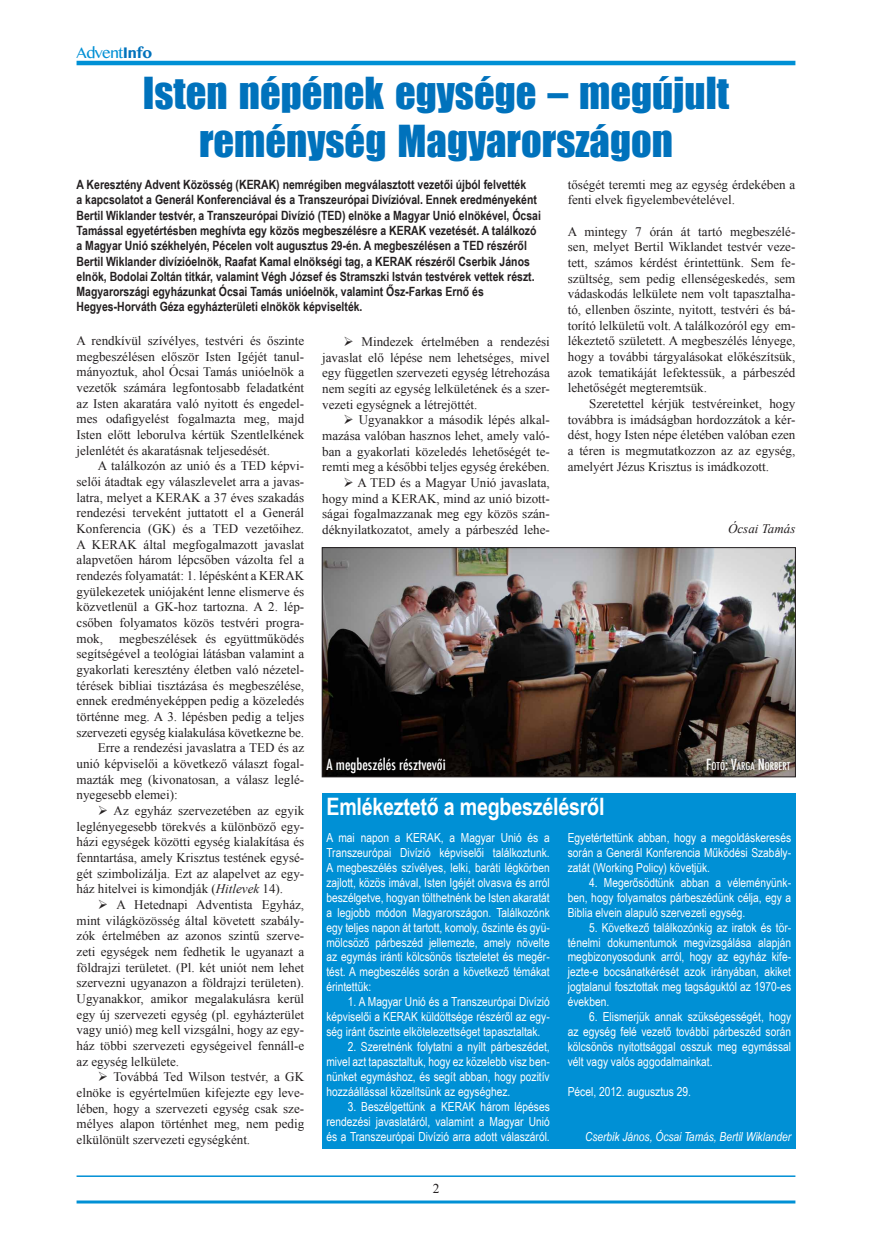
<style>
.page{position:relative;width:872px;height:1242px;background:#fff}
.page>*{position:absolute;margin:0;border:0;box-sizing:border-box;transform-origin:0 0}
.t1{font:40.5px/48.6px "Impact";color:#0072bc;text-align:center}
.t2{font:700 24px "Arial Narrow";letter-spacing:-.01em;color:#fff}
.t3{font:500 condensed 15px "Futura";color:#fff}
.t4{font:15px "Bangla MN";letter-spacing:-.03em;color:#0090d5}
.t5{font:13.5px "Times New Roman";color:#231f20}
.t6{font:13.05px/15.6px "Times New Roman";color:#231f20;text-align:justify}
.t7{font:italic 13.05px "Times New Roman";color:#231f20}
.t8{font:700 12.75px/15.3px "Arial Narrow";color:#231f20}
.t9{font:12.45px/15px "Arial Narrow";color:#fff;text-align:justify}
.t10{font:italic 12.45px "Arial Narrow";color:#fff}
.t11{font:500 condensed 10.5px "Futura";color:#fff}
.s1{font-weight:700;color:#0072bc}
.s2{font-style:italic}
.s3{font-size:15px}
</style>
<div class="page">
<hr style="left:77px;top:61px;width:718px;height:4px;background:#0090d5">
<hr style="left:77px;top:1175px;width:718px;height:2px;background:#0090d5">
<hr style="left:77px;top:1200px;width:718px;height:3px;background:#0090d5">
<div style="left:322px;top:793px;width:473px;height:355px;background:#0090d5"></div>
<img style="left:324px;top:549px;width:469px;height:226px">
<div style="left:322px;top:547px;width:473px;height:230px;border:1px solid #231f20"></div>
<p class="t4" style="left:77px;top:43px;width:77px">Advent<span class="s1">Info</span></p>
<h1 class="t1" style="left:143px;top:67px;width:588px">Isten népének egysége – megújult reménység Magyarországon</h1>
<p class="t8" style="left:77px;top:176px;width:466px">A Keresztény Advent Közösség (KERAK) nemrégiben megválasztott vezetői újból felvették<br>a kapcsolatot a Generál Konferenciával és a Transzeurópai Divízióval. Ennek eredményeként Bertil Wiklander testvér, a Transzeurópai Divízió (TED) elnöke a Magyar Unió elnökével, Ócsai Tamással egyetértésben meghívta egy közös megbeszélésre a KERAK vezetését. A találkozó a Magyar Unió székhelyén, Pécelen volt augusztus 29-én. A megbeszélésen a TED részéről Bertil Wiklander divízióelnök, Raafat Kamal elnökségi tag, a KERAK részéről Cserbik János elnök, Bodolai Zoltán titkár, valamint Végh József és Stramszki István testvérek vettek részt.<br>Magyarországi egyházunkat Ócsai Tamás unióelnök, valamint Ősz-Farkas Ernő és Hegyes-Horváth Géza egyházterületi elnökök képviselték.</p>
<p class="t6" style="left:568px;top:176px;width:229px">tőségét teremti meg az egység érdekében a fenti elvek figyelembevételével.</p>
<p class="t6" style="left:568px;top:223px;width:229px">A mintegy 7 órán át tartó megbeszélé&shy;sen, melyet Bertil Wiklandet testvér veze&shy;tett, számos kérdést érintettünk. Sem fe&shy;szültség, sem pedig ellenségeskedés, sem vádaskodás lelkülete nem volt tapasztalha&shy;tó, ellenben őszinte, nyitott, testvéri és bá&shy;torító lelkületű volt. A találkozóról egy em&shy;lékeztető született. A megbeszélés lényege, hogy a további tárgyalásokat előkészítsük, azok tematikáját lefektessük, a párbeszéd lehetőségét megteremtsük.</p>
<p class="t6" style="left:568px;top:396px;width:229px;text-indent:21px">Szeretettel kérjük testvéreinket, hogy továbbra is imádságban hordozzátok a kér&shy;dést, hogy Isten népe életében valóban ezen a téren is megmutatkozzon az az egység, amelyért Jézus Krisztus is imádkozott.</p>
<p class="t6" style="left:77px;top:333px;width:229px">A rendkívül szívélyes, testvéri és őszinte megbeszélésen először Isten Igéjét tanul&shy;mányoztuk, ahol Ócsai Tamás unióelnök a vezetők számára legfontosabb feladatként az Isten akaratára való nyitott és engedel&shy;mes odafigyelést fogalmazta meg, majd Isten előtt leborulva kértük Szentlelkének jelenlétét és akaratásnak teljesedését.</p>
<p class="t6" style="left:98px;top:458px;width:208px">A találkozón az unió és a TED képvi-</p>
<p class="t6" style="left:77px;top:474px;width:229px">selői átadtak egy válaszlevelet arra a javas-</p>
<p class="t6" style="left:77px;top:489px;width:229px">latra, melyet a KERAK a 37 éves szakadás</p>
<p class="t6" style="left:77px;top:505px;width:229px">rendezési terveként juttatott el a Generál</p>
<p class="t6" style="left:77px;top:521px;width:229px">Konferencia (GK) és a TED vezetőihez.</p>
<p class="t6" style="left:77px;top:536px;width:229px">A KERAK által megfogalmazott javaslat</p>
<p class="t6" style="left:77px;top:552px;width:229px">alapvetően három lépcsőben vázolta fel a</p>
<p class="t6" style="left:77px;top:567px;width:229px">rendezés folyamatát: 1. lépésként a KERAK</p>
<p class="t6" style="left:77px;top:583px;width:229px">gyülekezetek uniójaként lenne elismerve és</p>
<p class="t6" style="left:77px;top:599px;width:229px">közvetlenül a GK-hoz tartozna. A 2. lép-</p>
<p class="t6" style="left:77px;top:614px;width:229px">csőben folyamatos közös testvéri progra-</p>
<p class="t6" style="left:77px;top:630px;width:229px">mok, megbeszélések és együttműködés</p>
<p class="t6" style="left:77px;top:646px;width:229px">segítségével a teológiai látásban valamint a</p>
<p class="t6" style="left:77px;top:661px;width:229px">gyakorlati keresztény életben való nézetel-</p>
<p class="t6" style="left:77px;top:677px;width:229px">térések bibliai tisztázása és megbeszélése,</p>
<p class="t6" style="left:77px;top:693px;width:229px">ennek eredményeképpen pedig a közeledés</p>
<p class="t6" style="left:77px;top:708px;width:229px">történne meg. A 3. lépésben pedig a teljes</p>
<p class="t6" style="left:77px;top:724px;width:229px">szervezeti egység kialakulása következne be.</p>
<p class="t6" style="left:98px;top:740px;width:208px">Erre a rendezési javaslatra a TED és az</p>
<p class="t6" style="left:77px;top:755px;width:229px">unió képviselői a következő választ fogal-</p>
<p class="t6" style="left:77px;top:771px;width:229px">mazták meg (kivonatosan, a válasz leglé-</p>
<p class="t6" style="left:77px;top:787px;width:103px">nyegesebb elemei):</p>
<p class="t6" style="left:77px;top:802px;width:229px;text-indent:21px">➢ Az egyház szervezetében az egyik leglényegesebb törekvés a különböző egy&shy;házi egységek közötti egység kialakítása és fenntartása, amely Krisztus testének egysé&shy;gét szimbolizálja. Ezt az alapelvet az egy&shy;ház hitelvei is kimondják (<span class="s2">Hitlevek</span> 14).</p>
<p class="t6" style="left:77px;top:896px;width:229px;text-indent:21px">➢ A Hetednapi Adventista Egyház, mint világközösség által követett szabály&shy;zók értelmében az azonos szintű szerve&shy;zeti egységek nem fedhetik le ugyanazt a földrajzi területet. (Pl. két uniót nem lehet szervezni ugyanazon a földrajzi területen).<br>Ugyanakkor, amikor megalakulásra kerül egy új szervezeti egység (pl. egyházterület vagy unió) meg kell vizsgálni, hogy az egy&shy;ház többi szervezeti egységeivel fennáll-e az egység lelkülete.</p>
<p class="t6" style="left:77px;top:1069px;width:229px;text-indent:21px">➢ Továbbá Ted Wilson testvér, a GK elnöke is egyértelműen kifejezte egy leve&shy;lében, hogy a szervezeti egység csak sze&shy;mélyes alapon történhet meg, nem pedig elkülönült szervezeti egységként.</p>
<p class="t6" style="left:322px;top:334px;width:229px;text-indent:21px">➢ Mindezek értelmében a rendezési javaslat elő lépése nem lehetséges, mivel egy független szervezeti egység létrehozása nem segíti az egység lelkületének és a szer&shy;vezeti egységnek a létrejöttét.</p>
<p class="t6" style="left:322px;top:412px;width:229px;text-indent:21px">➢ Ugyanakkor a második lépés alkal&shy;mazása valóban hasznos lehet, amely való&shy;ban a gyakorlati közeledés lehetőségét te&shy;remti meg a későbbi teljes egység érekében.</p>
<p class="t6" style="left:322px;top:475px;width:229px;text-indent:21px">➢ A TED és a Magyar Unió javaslata, hogy mind a KERAK, mind az unió bizott&shy;ságai fogalmazzanak meg egy közös szán&shy;déknyilatkozatot, amely a párbeszéd lehe-</p>
<p class="t7" style="left:728px;top:520px;width:69px">Ócsai Tamás</p>
<p class="t3" style="left:327px;top:755px;width:120px">A megbeszélés résztvevői</p>
<p class="t11" style="left:706px;top:759px;width:86px"><span class="s3">F</span>OTÓ<span class="s3">: V</span>ARGA <span class="s3">N</span>ORBERT</p>
<h2 class="t2" style="left:326px;top:788px;width:279px">Emlékeztető a megbeszélésről</h2>
<p class="t9" style="left:568px;top:829px;width:225px">Egyetértettünk abban, hogy a megoldáskeresés során a Generál Konferencia Működési Szabály&shy;zatát (Working Policy) követjük.</p>
<p class="t9" style="left:568px;top:874px;width:225px;text-indent:21px">4. Megerősödtünk abban a véleményünk&shy;ben, hogy folyamatos párbeszédünk célja, egy a Biblia elvein alapuló szervezeti egység.</p>
<p class="t9" style="left:568px;top:919px;width:225px;text-indent:21px">5. Következő találkozónkig az iratok és tör&shy;ténelmi dokumentumok megvizsgálása alapján megbizonyosodunk arról, hogy az egyház kife&shy;jezte-e bocsánatkérését azok irányában, akiket jogtalanul fosztottak meg tagságuktól az 1970-es években.</p>
<p class="t9" style="left:568px;top:1009px;width:225px;text-indent:21px">6. Elismerjük annak szükségességét, hogy az egység felé vezető további párbeszéd során kölcsönös nyitottsággal osszuk meg egymással vélt vagy valós aggodalmainkat.</p>
<p class="t9" style="left:568px;top:1083px;width:125px">Pécel, 2012. augusztus 29.</p>
<p class="t10" style="left:585px;top:1127px;width:208px">Cserbik János, Ócsai Tamás, Bertil Wiklander</p>
<p class="t9" style="left:326px;top:829px;width:225px">A mai napon a KERAK, a Magyar Unió és a Transzeurópai Divízió képviselői találkoztunk.<br>A megbeszélés szívélyes, lelki, baráti légkörben zajlott, közös imával, Isten Igéjét olvasva és arról beszélgetve, hogyan tölthetnénk be Isten akaratát a legjobb módon Magyarországon. Találkozónk egy teljes napon át tartott, komoly, őszinte és gyü&shy;mölcsöző párbeszéd jellemezte, amely növelte az egymás iránti kölcsönös tiszteletet és megér&shy;tést. A megbeszélés során a következő témákat érintettük:</p>
<p class="t9" style="left:326px;top:994px;width:225px;text-indent:21px">1. A Magyar Unió és a Transzeurópai Divízió képviselői a KERAK küldöttsége részéről az egy&shy;ség iránt őszinte elkötelezettséget tapasztaltak.</p>
<p class="t9" style="left:326px;top:1038px;width:225px;text-indent:21px">2. Szeretnénk folytatni a nyílt párbeszédet, mivel azt tapasztaltuk, hogy ez közelebb visz ben&shy;nünket egymáshoz, és segít abban, hogy pozitív hozzáállással közelítsünk az egységhez.</p>
<p class="t9" style="left:326px;top:1098px;width:225px;text-indent:21px">3. Beszélgettünk a KERAK három lépéses rendezési javaslatáról, valamint a Magyar Unió és a Transzeurópai Divízió arra adott válaszáról.</p>
<p class="t5" style="left:433px;top:1179px;width:8px">2</p>
</div>
